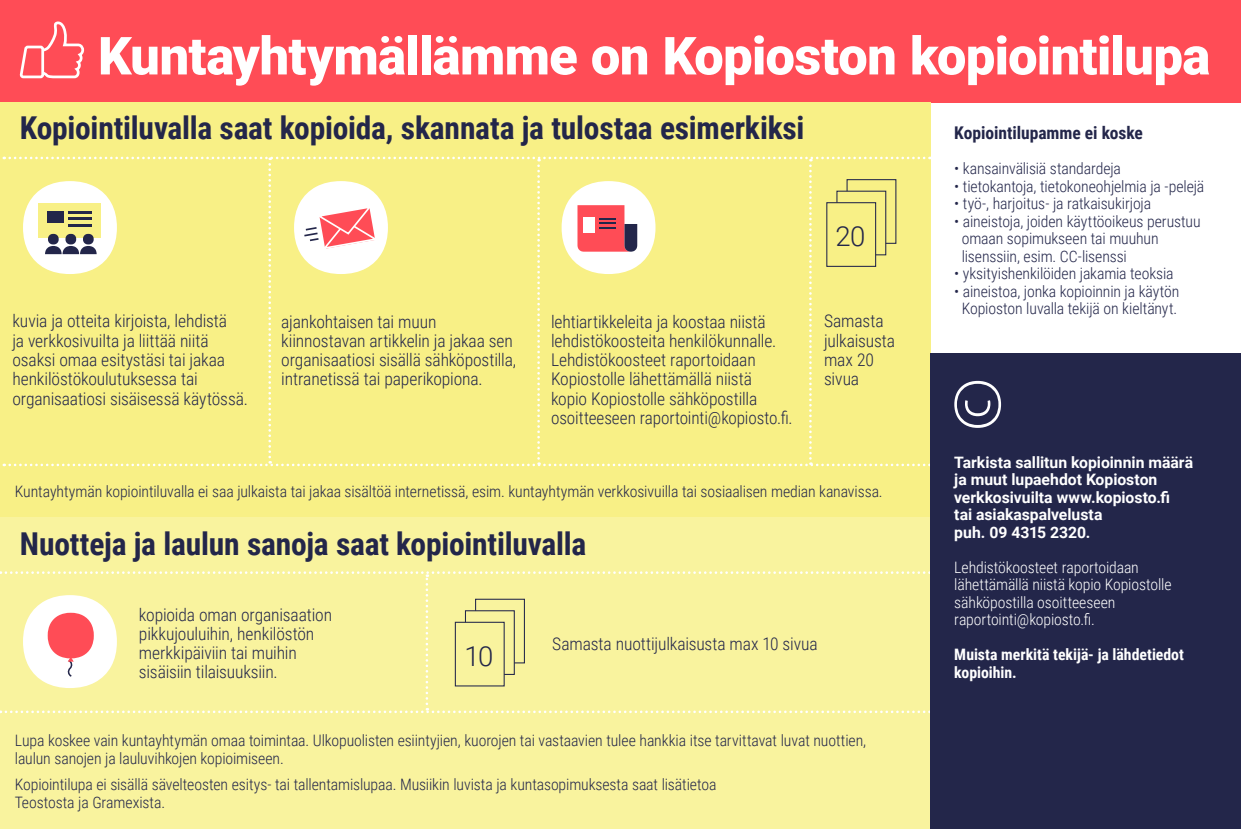
<style>
.page{position:relative;width:1241px;height:829px;background:#fff}
.page>*{position:absolute;margin:0;border:0;box-sizing:border-box;transform-origin:0 0}
.t1{font:900 52.5px "Roboto";letter-spacing:-.015em;color:#fff}
.t2{font:700 31.5px "Roboto Condensed";letter-spacing:-.005em;color:#23264a}
.t3{font:300 27.56px "Roboto";color:#23264a}
.t4{font:300 17.5px/19.2px "Roboto Condensed";letter-spacing:-.01em;color:#23264a}
.t5{font:700 17.5px "Roboto Condensed";color:#23264a}
.t6{font:300 15.75px/17.5px "Roboto Condensed";letter-spacing:-.01em;color:#23264a}
.t7{font:700 15.75px/17.5px "Roboto";color:#fff}
.t8{font:300 15.75px/17.5px "Roboto Condensed";letter-spacing:-.01em;color:#fff}
.t9{font:700 15.75px/17.5px "Roboto Condensed";color:#fff}
</style>
<div class="page">
<div style="left:0;top:0;width:1240px;height:102px;background:#ff4c56"></div>
<div style="left:0;top:102px;width:930px;height:56px;background:#f8f086"></div>
<div style="left:0;top:713px;width:930px;height:115px;background:#f9f39e"></div>
<div style="left:0;top:465px;width:930px;height:52px;background:#f8f086"></div>
<div style="left:0;top:517px;width:930px;height:55px;background:#f9f39e"></div>
<svg style="left:19px;top:21px;width:66px;height:58px"></svg>
<svg style="left:0;top:571px;width:930px;height:142px;background:#f9f1a2"></svg>
<div style="left:475px;top:598px;width:50px;height:65px;background:#f9f39e;border:1px solid #23264a"></div>
<div style="left:465px;top:610px;width:49px;height:64px;background:#f9f39e;border:1px solid #23264a"></div>
<div style="left:455px;top:621px;width:49px;height:65px;background:#f9f39e;border:1px solid #23264a"></div>
<svg style="left:4px;top:157px;width:926px;height:309px;background:#f7ed8c"></svg>
<div style="left:930px;top:354px;width:310px;height:474px;background:#23264a"></div>
<svg style="left:954px;top:381px;width:46px;height:47px"></svg>
<h1 class="t1" style="left:98px;top:19px;width:1113px">Kuntayhtymällämme on Kopioston kopiointilupa</h1>
<h2 class="t2" style="left:20px;top:106px;width:786px">Kopiointiluvalla saat kopioida, skannata ja tulostaa esimerkiksi</h2>
<p class="t4" style="left:12px;top:311px;width:237px">kuvia ja otteita kirjoista, lehdistä<br>ja verkkosivuilta ja liittää niitä osaksi omaa esitystäsi tai jakaa henkilöstökoulutuksessa tai organisaatiosi sisäisessä käytössä.</p>
<p class="t4" style="left:281px;top:311px;width:236px">ajankohtaisen tai muun kiinnostavan artikkelin ja jakaa sen organisaatiosi sisällä sähköpostilla, intranetissä tai paperikopiona.</p>
<p class="t4" style="left:551px;top:311px;width:243px">lehtiartikkeleita ja koostaa niistä lehdistökoosteita henkilökunnalle.<br>Lehdistökoosteet raportoidaan Kopiostolle lähettämällä niistä<br>kopio Kopiostolle sähköpostilla osoitteeseen raportointi@kopiosto.fi.</p>
<h3 class="t3" style="left:835px;top:217px;width:32px">20</h3>
<p class="t4" style="left:823px;top:311px;width:73px">Samasta julkaisusta max 20 sivua</p>
<p class="t6" style="left:15px;top:482px;width:869px">Kuntayhtymän kopiointiluvalla ei saa julkaista tai jakaa sisältöä internetissä, esim. kuntayhtymän verkkosivuilla tai sosiaalisen median kanavissa.</p>
<h2 class="t2" style="left:20px;top:521px;width:568px">Nuotteja ja laulun sanoja saat kopiointiluvalla</h2>
<p class="t4" style="left:139px;top:604px;width:195px">kopioida oman organisaation pikkujouluihin, henkilöstön merkkipäiviin tai muihin sisäisiin tilaisuuksiin.</p>
<h3 class="t3" style="left:464px;top:636px;width:30px">10</h3>
<p class="t4" style="left:552px;top:633px;width:267px">Samasta nuottijulkaisusta max 10 sivua</p>
<p class="t6" style="left:15px;top:731px;width:852px">Lupa koskee vain kuntayhtymän omaa toimintaa. Ulkopuolisten esiintyjien, kuorojen tai vastaavien tulee hankkia itse tarvittavat luvat nuottien, laulun sanojen ja lauluvihkojen kopioimiseen.</p>
<p class="t6" style="left:15px;top:775px;width:703px">Kopiointilupa ei sisällä sävelteosten esitys- tai tallentamislupaa. Musiikin luvista ja kuntasopimuksesta saat lisätietoa<br>Teostosta ja Gramexista.</p>
<p class="t5" style="left:954px;top:121px;width:190px">Kopiointilupamme ei koske</p>
<p class="t6" style="left:954px;top:159px;width:168px">• kansainvälisiä standardeja</p>
<p class="t6" style="left:954px;top:177px;width:251px">• tietokantoja, tietokoneohjelmia ja -pelejä</p>
<p class="t6" style="left:954px;top:194px;width:198px">• työ-, harjoitus- ja ratkaisukirjoja</p>
<p class="t6" style="left:961px;top:212px;width:240px;text-indent:-7px">• aineistoja, joiden käyttöoikeus perustuu omaan sopimukseen tai muuhun lisenssiin, esim. CC-lisenssi</p>
<p class="t6" style="left:954px;top:264px;width:221px">• yksityishenkilöiden jakamia teoksia</p>
<p class="t6" style="left:954px;top:282px;width:226px;text-align:center">• aineistoa, jonka kopioinnin ja käytön<br>Kopioston luvalla tekijä on kieltänyt.</p>
<p class="t7" style="left:954px;top:452px;width:240px">Tarkista sallitun kopioinnin määrä ja muut lupaehdot Kopioston verkkosivuilta www.kopiosto.fi<br>tai asiakaspalvelusta<br>puh. 09 4315 2320.</p>
<p class="t8" style="left:954px;top:557px;width:219px">Lehdistökoosteet raportoidaan lähettämällä niistä kopio Kopiostolle sähköpostilla osoitteeseen raportointi@kopiosto.fi.</p>
<p class="t9" style="left:954px;top:645px;width:231px">Muista merkitä tekijä- ja lähdetiedot kopioihin.</p>
</div>
